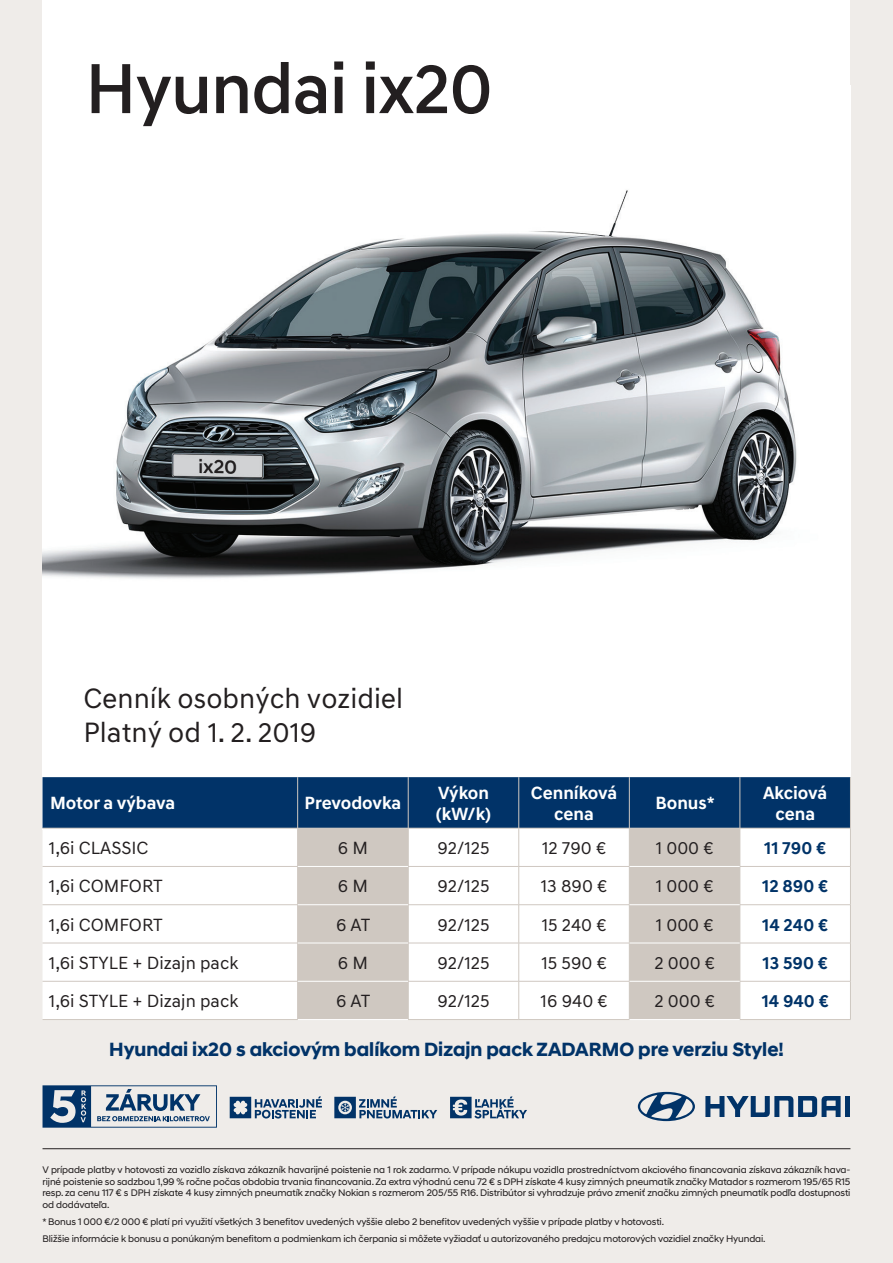
<style>
.page{position:relative;width:893px;height:1263px;background:#efece9}
.page>*{position:absolute;margin:0;border:0;box-sizing:border-box;transform-origin:0 0}
.t1{font:500 72px "Hyundai Sans Text";letter-spacing:-.02em;color:#231f20}
.t2{font:28.5px/33.3px "Hyundai Sans Text";color:#231f20}
.t3{font:700 19.5px "Hyundai Sans Head";color:#013368}
.t4{font:18px "Hyundai Sans Text";color:#231f20}
.t5{font:700 18px/21.6px "Hyundai Sans Text";color:#fff;text-align:center}
.t6{font:700 18px "Hyundai Sans Text";color:#013368}
.t7{font:9.75px/11.7px "Hyundai Sans Head";letter-spacing:-.01em;color:#231f20;text-align:justify}
</style>
<div class="page">
<div style="left:43px;top:0;width:807px;height:829px;background:#fff"></div>
<img style="left:43px;top:190px;width:754px;height:389px">
<svg style="left:705px;top:1096px;width:136px;height:21px"></svg>
<div style="left:845px;top:1096px;width:5px;height:21px;background:#013368"></div>
<svg style="left:638px;top:1092px;width:57px;height:29px"></svg>
<svg style="left:230px;top:1096px;width:92px;height:22px"></svg>
<svg style="left:334px;top:1096px;width:103px;height:22px"></svg>
<svg style="left:43px;top:1085px;width:174px;height:43px"></svg>
<svg style="left:450px;top:1096px;width:77px;height:22px"></svg>
<hr style="left:43px;top:1148px;width:807px;height:1px;background:#231f20">
<div style="left:43px;top:777px;width:807px;height:51px;background:#013368"></div>
<div style="left:43px;top:829px;width:807px;height:190px;background:#fff"></div>
<svg style="left:298px;top:829px;width:442px;height:190px"></svg>
<hr style="left:297px;top:777px;width:1px;height:51px;background:#cfc8c1">
<hr style="left:408px;top:777px;width:1px;height:51px;background:#cfc8c1">
<hr style="left:518px;top:777px;width:1px;height:51px;background:#cfc8c1">
<hr style="left:629px;top:777px;width:1px;height:51px;background:#cfc8c1">
<hr style="left:740px;top:777px;width:1px;height:51px;background:#cfc8c1">
<hr style="left:850px;top:777px;width:1px;height:51px;background:#cfc8c1">
<hr style="left:43px;top:828px;width:255px;height:1px;background:#cfc8c1">
<hr style="left:298px;top:828px;width:110px;height:1px;background:#cfc8c1">
<hr style="left:297px;top:828px;width:1px;height:38px;background:#cfc8c1">
<hr style="left:408px;top:828px;width:111px;height:1px;background:#cfc8c1">
<hr style="left:408px;top:828px;width:1px;height:38px;background:#cfc8c1">
<hr style="left:519px;top:828px;width:110px;height:1px;background:#cfc8c1">
<hr style="left:518px;top:828px;width:1px;height:38px;background:#cfc8c1">
<hr style="left:629px;top:828px;width:111px;height:1px;background:#cfc8c1">
<hr style="left:629px;top:828px;width:1px;height:38px;background:#cfc8c1">
<hr style="left:740px;top:828px;width:111px;height:1px;background:#cfc8c1">
<hr style="left:740px;top:828px;width:1px;height:38px;background:#cfc8c1">
<hr style="left:850px;top:828px;width:1px;height:38px;background:#cfc8c1">
<hr style="left:43px;top:866px;width:255px;height:1px;background:#cfc8c1">
<hr style="left:297px;top:867px;width:1px;height:37px;background:#cfc8c1">
<hr style="left:408px;top:866px;width:111px;height:1px;background:#cfc8c1">
<hr style="left:408px;top:867px;width:1px;height:37px;background:#cfc8c1">
<hr style="left:519px;top:866px;width:110px;height:1px;background:#cfc8c1">
<hr style="left:518px;top:867px;width:1px;height:37px;background:#cfc8c1">
<hr style="left:629px;top:867px;width:1px;height:37px;background:#cfc8c1">
<hr style="left:740px;top:866px;width:111px;height:1px;background:#cfc8c1">
<hr style="left:740px;top:867px;width:1px;height:37px;background:#cfc8c1">
<hr style="left:850px;top:867px;width:1px;height:37px;background:#cfc8c1">
<hr style="left:43px;top:904px;width:255px;height:1px;background:#cfc8c1">
<hr style="left:297px;top:905px;width:1px;height:38px;background:#cfc8c1">
<hr style="left:408px;top:904px;width:111px;height:1px;background:#cfc8c1">
<hr style="left:408px;top:905px;width:1px;height:38px;background:#cfc8c1">
<hr style="left:519px;top:904px;width:110px;height:1px;background:#cfc8c1">
<hr style="left:518px;top:905px;width:1px;height:38px;background:#cfc8c1">
<hr style="left:629px;top:905px;width:1px;height:38px;background:#cfc8c1">
<hr style="left:740px;top:904px;width:111px;height:1px;background:#cfc8c1">
<hr style="left:740px;top:905px;width:1px;height:38px;background:#cfc8c1">
<hr style="left:850px;top:905px;width:1px;height:38px;background:#cfc8c1">
<hr style="left:43px;top:943px;width:255px;height:1px;background:#cfc8c1">
<hr style="left:297px;top:943px;width:1px;height:38px;background:#cfc8c1">
<hr style="left:408px;top:943px;width:111px;height:1px;background:#cfc8c1">
<hr style="left:408px;top:943px;width:1px;height:38px;background:#cfc8c1">
<hr style="left:519px;top:943px;width:110px;height:1px;background:#cfc8c1">
<hr style="left:518px;top:943px;width:1px;height:38px;background:#cfc8c1">
<hr style="left:629px;top:943px;width:1px;height:38px;background:#cfc8c1">
<hr style="left:740px;top:943px;width:111px;height:1px;background:#cfc8c1">
<hr style="left:740px;top:943px;width:1px;height:38px;background:#cfc8c1">
<hr style="left:850px;top:943px;width:1px;height:38px;background:#cfc8c1">
<hr style="left:43px;top:981px;width:255px;height:1px;background:#cfc8c1">
<hr style="left:297px;top:981px;width:1px;height:38px;background:#cfc8c1">
<hr style="left:408px;top:981px;width:111px;height:1px;background:#cfc8c1">
<hr style="left:408px;top:981px;width:1px;height:38px;background:#cfc8c1">
<hr style="left:519px;top:981px;width:110px;height:1px;background:#cfc8c1">
<hr style="left:518px;top:981px;width:1px;height:38px;background:#cfc8c1">
<hr style="left:629px;top:981px;width:1px;height:38px;background:#cfc8c1">
<hr style="left:740px;top:981px;width:111px;height:1px;background:#cfc8c1">
<hr style="left:740px;top:981px;width:1px;height:38px;background:#cfc8c1">
<hr style="left:850px;top:981px;width:1px;height:38px;background:#cfc8c1">
<hr style="left:43px;top:1019px;width:255px;height:1px;background:#cfc8c1">
<hr style="left:408px;top:1019px;width:111px;height:1px;background:#cfc8c1">
<hr style="left:519px;top:1019px;width:110px;height:1px;background:#cfc8c1">
<hr style="left:740px;top:1019px;width:111px;height:1px;background:#cfc8c1">
<hr style="left:298px;top:866px;width:110px;height:1px;background:#fff">
<hr style="left:298px;top:904px;width:110px;height:1px;background:#fff">
<hr style="left:298px;top:943px;width:110px;height:1px;background:#fff">
<hr style="left:298px;top:981px;width:110px;height:1px;background:#fff">
<hr style="left:298px;top:1019px;width:110px;height:1px;background:#fff">
<hr style="left:629px;top:866px;width:111px;height:1px;background:#fff">
<hr style="left:629px;top:904px;width:111px;height:1px;background:#fff">
<hr style="left:629px;top:943px;width:111px;height:1px;background:#fff">
<hr style="left:629px;top:981px;width:111px;height:1px;background:#fff">
<hr style="left:629px;top:1019px;width:111px;height:1px;background:#fff">
<h1 class="t1" style="left:85px;top:44px;width:409px">Hyundai ix20</h1>
<h2 class="t2" style="left:83px;top:682px;width:321px">Cenník osobných vozidiel<br>Platný od 1. 2. 2019</h2>
<h3 class="t5" style="left:50px;top:792px;width:127px">Motor a výbava</h3>
<h3 class="t5" style="left:305px;top:792px;width:98px">Prevodovka</h3>
<h3 class="t5" style="left:436px;top:781px;width:57px;text-align:left">Výkon (kW/k)</h3>
<h3 class="t5" style="left:531px;top:781px;width:88px">Cenníková cena</h3>
<h3 class="t5" style="left:655px;top:792px;width:61px">Bonus*</h3>
<h3 class="t5" style="left:763px;top:781px;width:66px">Akciová cena</h3>
<h3 class="t4" style="left:49px;top:837px;width:101px">1,6i CLASSIC</h3>
<h3 class="t4" style="left:338px;top:837px;width:32px">6 M</h3>
<h3 class="t4" style="left:437px;top:837px;width:54px">92/125</h3>
<h3 class="t4" style="left:542px;top:837px;width:66px">12 790 €</h3>
<h3 class="t4" style="left:656px;top:837px;width:59px">1 000 €</h3>
<h3 class="t6" style="left:764px;top:837px;width:63px">11 790 €</h3>
<h3 class="t4" style="left:49px;top:875px;width:115px">1,6i COMFORT</h3>
<h3 class="t4" style="left:338px;top:875px;width:32px">6 M</h3>
<h3 class="t4" style="left:437px;top:875px;width:54px">92/125</h3>
<h3 class="t4" style="left:541px;top:875px;width:68px">13 890 €</h3>
<h3 class="t4" style="left:656px;top:875px;width:59px">1 000 €</h3>
<h3 class="t6" style="left:762px;top:875px;width:67px">12 890 €</h3>
<h3 class="t4" style="left:49px;top:913px;width:115px">1,6i COMFORT</h3>
<h3 class="t4" style="left:336px;top:913px;width:36px">6 AT</h3>
<h3 class="t4" style="left:437px;top:913px;width:54px">92/125</h3>
<h3 class="t4" style="left:542px;top:913px;width:66px">15 240 €</h3>
<h3 class="t4" style="left:656px;top:913px;width:59px">1 000 €</h3>
<h3 class="t6" style="left:762px;top:913px;width:67px">14 240 €</h3>
<h3 class="t4" style="left:49px;top:952px;width:191px">1,6i STYLE + Dizajn pack</h3>
<h3 class="t4" style="left:338px;top:952px;width:32px">6 M</h3>
<h3 class="t4" style="left:437px;top:952px;width:54px">92/125</h3>
<h3 class="t4" style="left:541px;top:952px;width:67px">15 590 €</h3>
<h3 class="t4" style="left:654px;top:952px;width:62px">2 000 €</h3>
<h3 class="t6" style="left:763px;top:952px;width:67px">13 590 €</h3>
<h3 class="t4" style="left:49px;top:990px;width:191px">1,6i STYLE + Dizajn pack</h3>
<h3 class="t4" style="left:336px;top:990px;width:36px">6 AT</h3>
<h3 class="t4" style="left:437px;top:990px;width:54px">92/125</h3>
<h3 class="t4" style="left:541px;top:990px;width:68px">16 940 €</h3>
<h3 class="t4" style="left:654px;top:990px;width:62px">2 000 €</h3>
<h3 class="t6" style="left:762px;top:990px;width:69px">14 940 €</h3>
<h3 class="t3" style="left:109px;top:1037px;width:676px">Hyundai ix20 s akciovým balíkom Dizajn pack ZADARMO pre verziu Style!</h3>
<p class="t7" style="left:43px;top:1164px;width:809px">V prípade platby v hotovosti za vozidlo získava zákazník havarijné poistenie na 1 rok zadarmo. V prípade nákupu vozidla prostredníctvom akciového financovania získava zákazník hava&shy;rijné poistenie so sadzbou 1,99 % ročne počas obdobia trvania financovania. Za extra výhodnú cenu 72 € s DPH získate 4 kusy zimných pneumatík značky Matador s rozmerom 195/65 R15 resp. za cenu 117 € s DPH získate 4 kusy zimných pneumatík značky Nokian s rozmerom 205/55 R16. Distribútor si vyhradzuje právo zmeniť značku zimných pneumatík podľa dostupnosti od dodávateľa.</p>
<p class="t7" style="left:43px;top:1213px;width:725px;line-height:17.1px">* Bonus 1 000 €/2 000 € platí pri využití všetkých 3 benefitov uvedených vyššie alebo 2 benefitov uvedených vyššie v prípade platby v hotovosti.<br>Bližšie informácie k bonusu a ponúkaným benefitom a podmienkam ich čerpania si môžete vyžiadať u autorizovaného predajcu motorových vozidiel značky Hyundai.</p>
</div>
